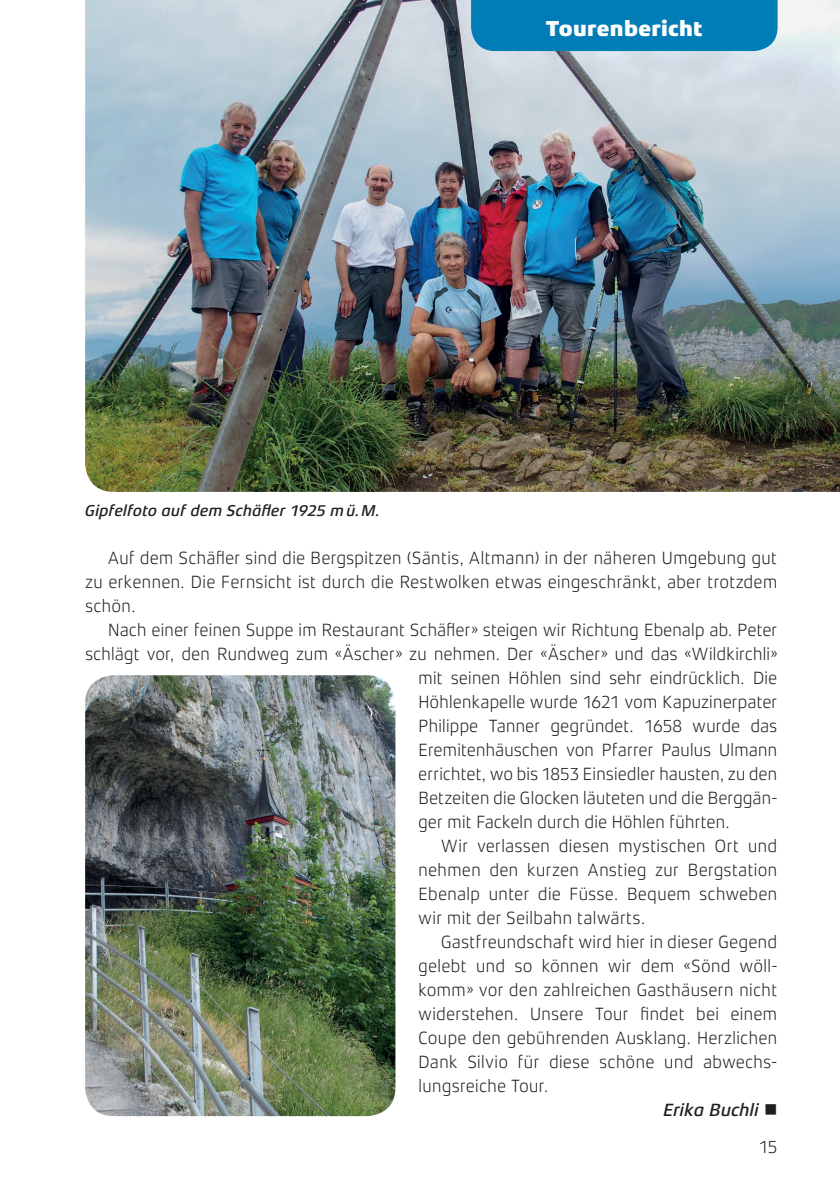
<style>
.page{position:relative;width:840px;height:1191px;background:#fff}
.page>*{position:absolute;margin:0;border:0;box-sizing:border-box;transform-origin:0 0}
.t1{font:800 22px "Xenois Sans Pro";letter-spacing:.01em;color:#fff}
.t2{font:300 18px/24px "Xenois Sans Pro";letter-spacing:-.01em;color:#231f20;text-align:justify}
.t3{font:italic 500 18px "Xenois Sans Pro";letter-spacing:-.005em;color:#231f20}
.t4{font:italic 500 16px "Xenois Sans Pro";color:#231f20}
</style>
<div class="page">
<img style="left:85px;top:0;width:754px;height:492px">
<div style="left:471px;top:0;width:306px;height:51px;background:#007cb6"></div>
<img style="left:85px;top:675px;width:310px;height:441px">
<p class="t1" style="left:545px;top:16px;width:158px">Tourenbericht</p>
<p class="t4" style="left:85px;top:501px;width:297px">Gipfelfoto auf dem Schäfler 1925 m ü. M.</p>
<p class="t2" style="left:85px;top:546px;width:693px;text-indent:23px">Auf dem Schäfler sind die Bergspitzen (Säntis, Altmann) in der näheren Umgebung gut zu erkennen. Die Fernsicht ist durch die Restwolken etwas eingeschränkt, aber trotzdem schön.</p>
<p class="t2" style="left:108px;top:618px;width:670px">Nach einer feinen Suppe im Restaurant Schäfler» steigen wir Richtung Ebenalp ab. Peter</p>
<p class="t2" style="left:85px;top:642px;width:693px">schlägt vor, den Rundweg zum «Äscher» zu nehmen. Der «Äscher» und das «Wildkirchli»</p>
<p class="t2" style="left:418px;top:666px;width:360px">mit seinen Höhlen sind sehr eindrücklich. Die</p>
<p class="t2" style="left:418px;top:690px;width:361px">Höhlenkapelle wurde 1621 vom Kapuzinerpater</p>
<p class="t2" style="left:418px;top:714px;width:361px">Philippe Tanner gegründet. 1658 wurde das</p>
<p class="t2" style="left:418px;top:738px;width:361px">Eremitenhäuschen von Pfarrer Paulus Ulmann</p>
<p class="t2" style="left:418px;top:762px;width:361px">errichtet, wo bis 1853 Einsiedler hausten, zu den</p>
<p class="t2" style="left:418px;top:786px;width:361px">Betzeiten die Glocken läuteten und die Berggän-</p>
<p class="t2" style="left:418px;top:810px;width:313px">ger mit Fackeln durch die Höhlen führten.</p>
<p class="t2" style="left:440px;top:834px;width:338px">Wir verlassen diesen mystischen Ort und</p>
<p class="t2" style="left:418px;top:858px;width:361px">nehmen den kurzen Anstieg zur Bergstation</p>
<p class="t2" style="left:418px;top:882px;width:360px">Ebenalp unter die Füsse. Bequem schweben</p>
<p class="t2" style="left:418px;top:906px;width:229px">wir mit der Seilbahn talwärts.</p>
<p class="t2" style="left:440px;top:930px;width:338px">Gastfreundschaft wird hier in dieser Gegend</p>
<p class="t2" style="left:418px;top:953px;width:361px">gelebt und so können wir dem «Sönd wöll-</p>
<p class="t2" style="left:418px;top:977px;width:361px">komm» vor den zahlreichen Gasthäusern nicht</p>
<p class="t2" style="left:418px;top:1001px;width:360px">widerstehen. Unsere Tour findet bei einem</p>
<p class="t2" style="left:418px;top:1025px;width:361px">Coupe den gebührenden Ausklang. Herzlichen</p>
<p class="t2" style="left:418px;top:1049px;width:361px">Dank Silvio für diese schöne und abwechs-</p>
<p class="t2" style="left:418px;top:1073px;width:132px">lungsreiche Tour.</p>
<p class="t3" style="left:663px;top:1099px;width:116px">Erika Buchli ■</p>
<p class="t2" style="left:758px;top:1135px;width:20px">15</p>
</div>
